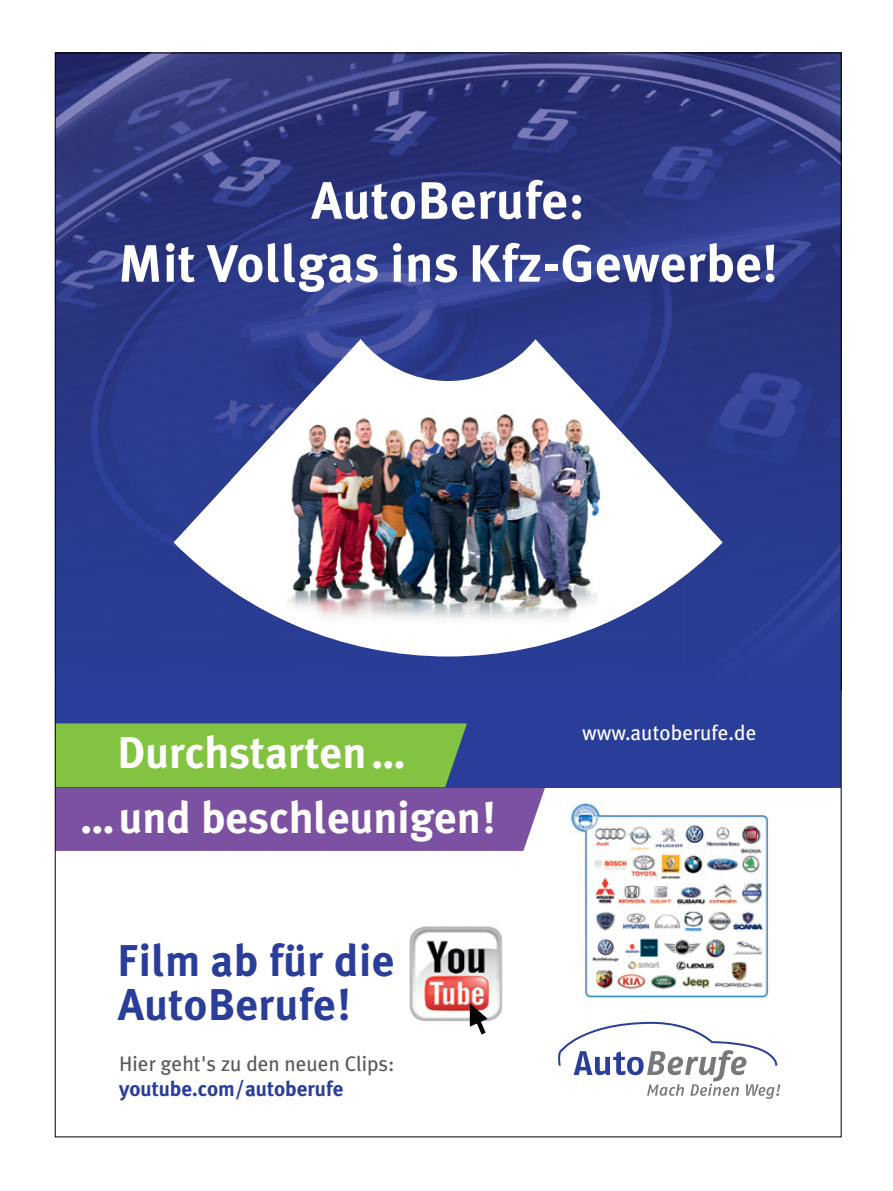
<style>
.page{position:relative;width:893px;height:1191px;background:#fff}
.page>*{position:absolute;margin:0;border:0;box-sizing:border-box;transform-origin:0 0}
.t1{font:700 52.5px/63px "Meta Plus";letter-spacing:.01em;color:#fff;text-align:center}
.t2{font:700 44.55px "Meta Plus";color:#fff}
.t3{font:700 44.55px/44px "Meta Plus";letter-spacing:.01em;color:#2a3e99}
.t4{font:21px "Meta Plus";color:#58595b}
.t5{font:700 21px "Meta Plus";color:#2a3e99}
.t6{font:21px "Meta Plus";color:#fff}
</style>
<div class="page">
<div style="left:55px;top:53px;width:786px;height:734px;background:#2a3e99"></div>
<img style="left:57px;top:55px;width:782px;height:602px">
<svg style="left:174px;top:339px;width:549px;height:317px"></svg>
<img style="left:231px;top:385px;width:435px;height:245px">
<svg style="left:558px;top:1021px;width:222px;height:78px"></svg>
<img style="left:409px;top:926px;width:94px;height:95px">
<svg style="left:470px;top:1003px;width:18px;height:31px"></svg>
<img style="left:569px;top:801px;width:200px;height:197px">
<svg style="left:57px;top:723px;width:488px;height:128px"></svg>
<p class="t1" style="left:118px;top:169px;width:661px">AutoBerufe:<br>Mit Vollgas ins Kfz-Gewerbe!</p>
<p class="t2" style="left:117px;top:727px;width:289px">Durchstarten …</p>
<p class="t2" style="left:81px;top:791px;width:417px">… und beschleunigen!</p>
<p class="t3" style="left:117px;top:938px;width:279px">Film ab für die<br>AutoBerufe!</p>
<p class="t4" style="left:119px;top:1051px;width:277px">Hier geht's zu den neuen Clips:</p>
<p class="t5" style="left:119px;top:1076px;width:226px">youtube.com/autoberufe</p>
<p class="t6" style="left:582px;top:720px;width:176px">www.autoberufe.de</p>
</div>
